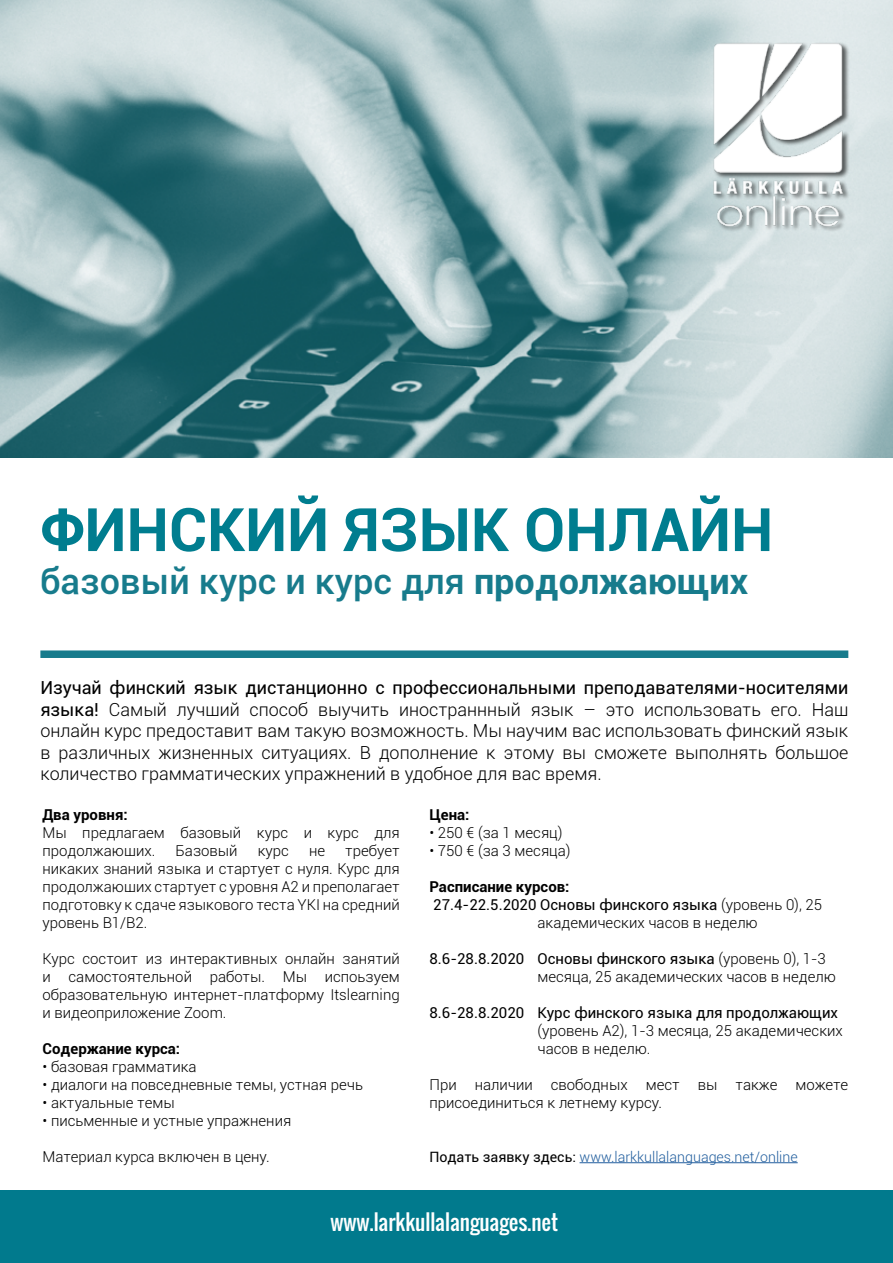
<style>
.page{position:relative;width:893px;height:1263px;background:#fff}
.page>*{position:absolute;margin:0;border:0;box-sizing:border-box;transform-origin:0 0}
.t1{font:700 60px "Roboto";color:#007d8f}
.t2{font:500 36px "Roboto";color:#177b8c}
.t3{font:21px "Oswald";color:#fff}
.t4{font:300 18px/21.6px "Roboto";color:#000;text-align:justify}
.t5{font:300 15px/18px "Roboto";color:#000}
.t6{font:15px "Roboto";color:#000}
.t7{font:700 15px "Roboto";color:#000}
.t8{font:300 14.25px "Roboto";color:#215e9e}
.s1{font-weight:700}
.s2{font-weight:400}
.s3{font-weight:300}
.s4{font-weight:400;color:#000}
</style>
<div class="page">
<div style="left:0;top:1191px;width:893px;height:72px;background:#017a8d"></div>
<img style="left:0;top:1px;width:893px;height:456px">
<img style="left:711px;top:43px;width:137px;height:187px">
<div style="left:40px;top:650px;width:808px;height:8px;background:#177b8c"></div>
<hr style="left:580px;top:1162px;width:218px;height:1px;background:#215e9e">
<h1 class="t1" style="left:40px;top:487px;width:734px">ФИНСКИЙ ЯЗЫК ОНЛАЙН</h1>
<h2 class="t2" style="left:40px;top:556px;width:709px">базовый курс и курс для <span class="s1">продолжающих</span></h2>
<p class="t4" style="left:40px;top:676px;width:809px"><span class="s2">Изучай финский язык дистанционно с профессиональными преподавателями-носителями языка!</span> Самый лучший способ выучить иностраннный язык – это использовать его. Наш онлайн курс предоставит вам такую возможность. Мы научим вас использовать финский язык в различных жизненных ситуациях. В дополнение к этому вы сможете выполнять большое количество грамматических упражнений в удобное для вас время.</p>
<p class="t7" style="left:43px;top:804px;width:87px">Два уровня:</p>
<p class="t5" style="left:43px;top:823px;width:359px">Мы предлагаем базовый курс и курс для продолжающих.</p>
<p class="t5" style="left:43px;top:841px;width:359px;text-align:justify;text-indent:303px">требует никаких знаний языка и стартует с нуля. Курс для продолжающих стартует с уровня А2 и преполагает подготовку к сдаче языкового теста YKI на средний уровень В1/В2.</p>
<p class="t5" style="left:43px;top:949px;width:359px;text-align:justify">Курс состоит из интерактивных онлайн занятий и самостоятельной работы. Мы испоьзуем образовательную интернет-платформу Itslearning и видеоприложение Zoom.</p>
<p class="t7" style="left:43px;top:1038px;width:139px">Содержание курса:</p>
<p class="t5" style="left:43px;top:1057px;width:156px">• базовая грамматика</p>
<p class="t5" style="left:43px;top:1075px;width:322px">• диалоги на повседневные темы, устная речь</p>
<p class="t5" style="left:43px;top:1093px;width:134px">• актуальные темы</p>
<p class="t5" style="left:43px;top:1111px;width:250px">• письменные и устные упражнения</p>
<p class="t5" style="left:43px;top:1147px;width:229px">Материал курса включен в цену.</p>
<p class="t5" style="left:176px;top:841px;width:64px">Базовый</p>
<p class="t5" style="left:258px;top:841px;width:33px">курс</p>
<p class="t5" style="left:309px;top:841px;width:18px">не</p>
<p class="t7" style="left:429px;top:804px;width:42px">Цена:</p>
<p class="t5" style="left:429px;top:823px;width:135px">• 250 € (за 1 месяц)</p>
<p class="t5" style="left:429px;top:841px;width:143px">• 750 € (за 3 месяца)</p>
<p class="t7" style="left:429px;top:876px;width:142px">Расписание курсов:</p>
<p class="t6" style="left:433px;top:894px;width:390px">27.4-22.5.2020 Основы финского языка <span class="s3">(уровень 0), 25</span></p>
<p class="t5" style="left:537px;top:913px;width:222px">академических часов в неделю</p>
<p class="t5" style="left:537px;top:949px;width:300px;text-indent:-108px"><span class="s2">8.6-28.8.2020 Основы финского языка</span> (уровень 0), 1-3 месяца, 25 академических часов в неделю</p>
<p class="t6" style="left:429px;top:1002px;width:410px">8.6-28.8.2020 Курс финского языка для продолжающих</p>
<p class="t5" style="left:537px;top:1021px;width:307px">(уровень А2), 1-3 месяца, 25 академических часов в неделю.</p>
<p class="t5" style="left:429px;top:1075px;width:420px">При наличии свободных мест вы также можете присоединиться к летнему курсу.</p>
<p class="t8" style="left:429px;top:1147px;width:370px"><span class="s4">Подать заявку здесь:</span> www.larkkullalanguages.net/online</p>
<h3 class="t3" style="left:330px;top:1206px;width:229px">www.larkkullalanguages.net</h3>
</div>
